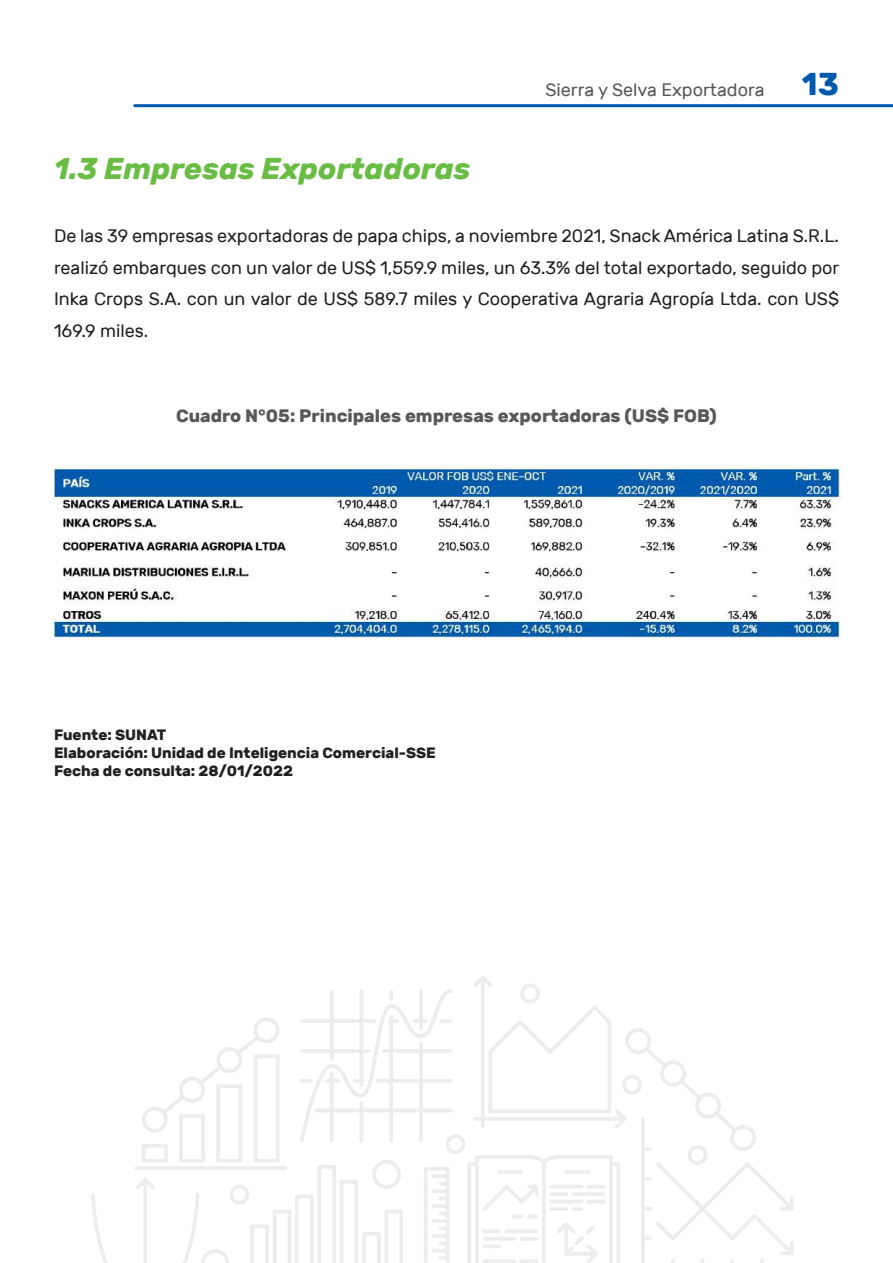
<style>
.page{position:relative;width:893px;height:1263px;background:#fff}
.page>*{position:absolute;margin:0;border:0;box-sizing:border-box;transform-origin:0 0}
.t1{font:italic 700 30px "Rubik";color:#69bd45}
.t2{font:18px/31.5px "Rubik";color:#231f20;text-align:justify}
.t3{font:700 18px "Rubik";color:#57585a}
.t4{font:18px "Rubik";color:#57585a}
.t5{font:700 15px/18px "Rubik";color:#231f20}
.s1{font-weight:700;font-size:31.5px;color:#0059ad}
</style>
<div class="page">
<hr style="left:135px;top:104px;width:758px;height:3px;background:#0059ad">
<svg style="left:91px;top:976px;width:703px;height:287px"></svg>
<img style="left:52px;top:465px;width:790px;height:174px">
<h1 class="t1" style="left:54px;top:151px;width:418px">1.3 Empresas Exportadoras</h1>
<p class="t4" style="left:545px;top:79px;width:295px">Sierra y Selva Exportadora <span class="s1">13</span></p>
<p class="t2" style="left:54px;top:221px;width:787px">De las 39 empresas exportadoras de papa chips, a noviembre 2021, Snack América Latina S.R.L. realizó embarques con un valor de US$ 1,559.9 miles, un 63.3% del total exportado, seguido por Inka Crops S.A. con un valor de US$ 589.7 miles y Cooperativa Agraria Agropía Ltda. con US$ 169.9 miles.</p>
<p class="t3" style="left:176px;top:405px;width:542px">Cuadro N°05: Principales empresas exportadoras (US$ FOB)</p>
<p class="t5" style="left:54px;top:726px;width:383px">Fuente: SUNAT<br>Elaboración: Unidad de Inteligencia Comercial-SSE<br>Fecha de consulta: 28/01/2022</p>
</div>
